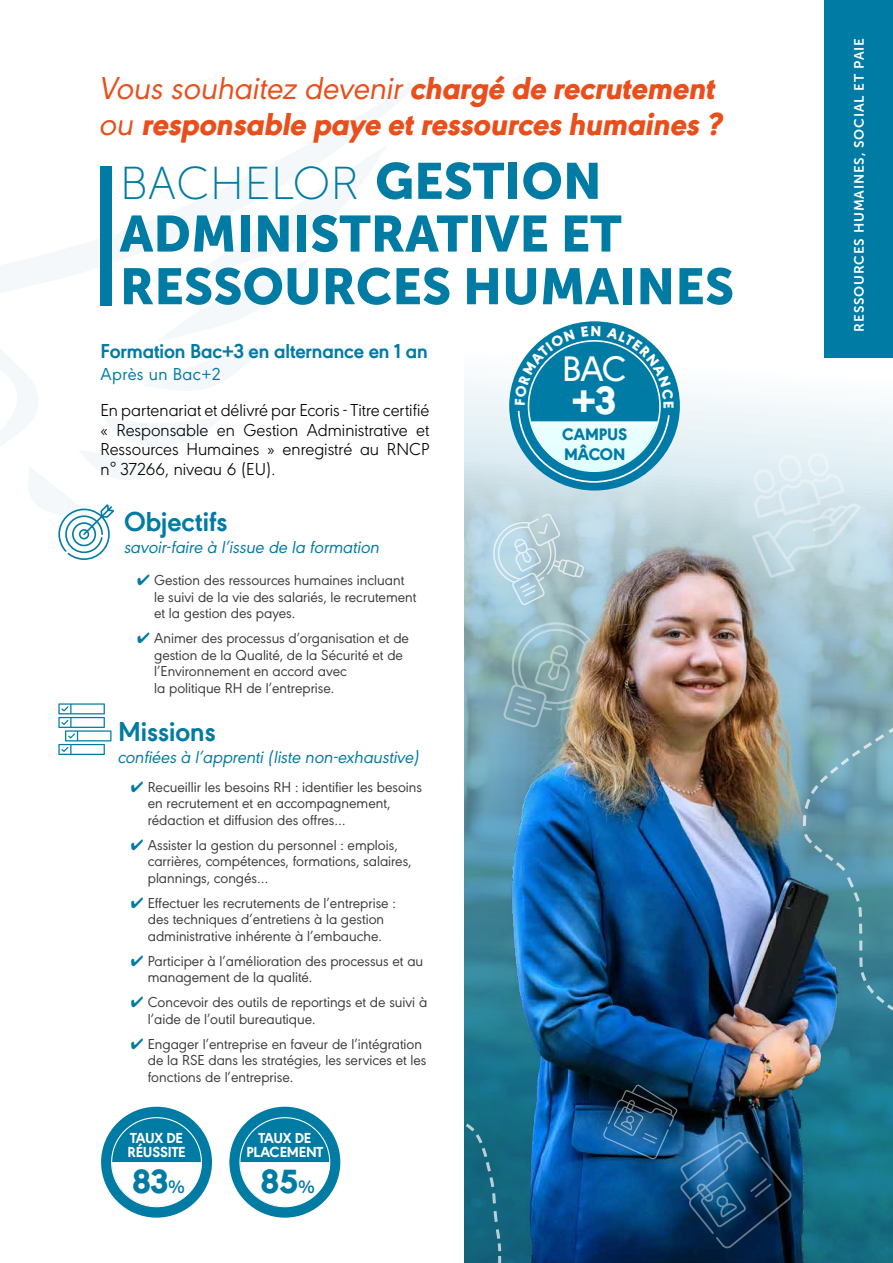
<style>
.page{position:relative;width:893px;height:1263px;background:#fff}
.page>*{position:absolute;margin:0;border:0;box-sizing:border-box;transform-origin:0 0}
.t1{font:50.55px/52.7px "Museo Sans 900";color:#007ba4}
.t2{font:46.05px "Museo Sans 100";color:#007ba4}
.t3{font:800 40.95px "URW Geometric";color:#fff}
.t4{font:500 36.9px "URW Geometric";color:#fff}
.t5{font:800 34.95px "URW Geometric";color:#007ba4}
.t6{font:italic 800 33px/36px "URW Geometric";color:#e94e1b}
.t7{font:700 28.5px "URW Geometric";color:#007ba4}
.t8{font:700 21px "URW Geometric";letter-spacing:-.005em;color:#007ba4}
.t9{font:300 18px/19.5px "URW Geometric";color:#000;text-align:justify}
.t10{font:italic 18px "URW Geometric";color:#007ba4}
.t11{font:18px "URW Geometric";letter-spacing:.02em;color:#007ba4}
.t12{font:800 17.4px/19.5px "URW Geometric";color:#007ba4}
.t13{font:800 15.15px/14.2px "URW Geometric";letter-spacing:-.01em;color:#fff;text-align:center}
.t14{font:15px/16.5px "URW Geometric";color:#3c3c3b}
.t15{font:13.5px "Museo Sans 700";letter-spacing:.06em;color:#fff}
.s1{font-weight:400}
.s2{font-family:"Museo Sans 900";font-size:50.55px}
.s3{color:#007ba4}
.s4{font-weight:700;font-size:18.75px}
</style>
<div class="page">
<img style="left:464px;top:391px;width:429px;height:872px">
<div style="left:100px;top:166px;width:11px;height:140px;background:#007ba4"></div>
<img style="left:503px;top:617px;width:117px;height:128px">
<div style="left:229px;top:1107px;width:111px;height:111px;background:#007ba4;border-radius:50%"></div>
<svg style="left:240px;top:1162px;width:90px;height:44px"></svg>
<div style="left:101px;top:1107px;width:111px;height:111px;background:#007ba4;border-radius:50%"></div>
<svg style="left:112px;top:1162px;width:90px;height:44px"></svg>
<svg style="left:58px;top:504px;width:56px;height:56px"></svg>
<svg style="left:58px;top:703px;width:53px;height:52px"></svg>
<div style="left:509px;top:321px;width:171px;height:169px;background:#007ba4;border-radius:50%"></div>
<svg style="left:489px;top:513px;width:95px;height:93px;background:#b5d0d9"></svg>
<img style="left:603px;top:1084px;width:189px;height:165px">
<svg style="left:752px;top:451px;width:109px;height:127px;background:#d0e3e9"></svg>
<div style="left:825px;top:0;width:68px;height:357px;background:#007ba4"></div>
<svg style="left:801px;top:704px;width:92px;height:315px;background:#558da1"></svg>
<svg style="left:464px;top:1119px;width:38px;height:144px;background:#1b6b81"></svg>
<svg style="left:515px;top:326px;width:159px;height:157px"></svg>
<h3 class="t6" style="left:100px;top:68px;width:623px"><span class="s1">Vous souhaitez devenir</span> chargé de recrutement <span class="s1">ou</span> responsable paye et ressources humaines ?</h3>
<h2 class="t2" style="left:120px;top:159px;width:484px">BACHELOR <span class="s2">GESTION</span></h2>
<h1 class="t1" style="left:120px;top:207px;width:616px">ADMINISTRATIVE ET<br>RESSOURCES HUMAINES</h1>
<h3 class="t8" style="left:101px;top:335px;width:329px">Formation Bac+3 en alternance en 1 an</h3>
<p class="t11" style="left:101px;top:361px;width:121px">Après un Bac+2</p>
<p class="t9" style="left:100px;top:399px;width:330px">En partenariat et délivré par Ecoris - Titre certifié « Responsable en Gestion Administrative et Ressources Humaines » enregistré au RNCP n° 37266, niveau 6 (EU).</p>
<h3 class="t7" style="left:124px;top:500px;width:105px">Objectifs</h3>
<p class="t10" style="left:124px;top:534px;width:257px">savoir-faire à l’issue de la formation</p>
<p class="t14" style="left:154px;top:571px;width:264px;text-indent:-17px"><span class="s3">✔</span> Gestion des ressources humaines incluant le suivi de la vie des salariés, le recrutement et la gestion des payes.</p>
<p class="t14" style="left:154px;top:629px;width:256px;text-indent:-17px"><span class="s3">✔</span> Animer des processus d’organisation et de gestion de la Qualité, de la Sécurité et de l’Environnement en accord avec<br>la politique RH de l’entreprise.</p>
<h3 class="t7" style="left:118px;top:710px;width:99px">Missions</h3>
<p class="t10" style="left:118px;top:744px;width:303px">confiées à l’apprenti (liste non-exhaustive)</p>
<p class="t14" style="left:148px;top:777px;width:276px;text-indent:-17px"><span class="s3">✔</span> Recueillir les besoins RH : identifier les besoins en recrutement et en accompagnement, rédaction et diffusion des offres…</p>
<p class="t14" style="left:148px;top:835px;width:265px;text-indent:-17px"><span class="s3">✔</span> Assister la gestion du personnel : emplois, carrières, compétences, formations, salaires, plannings, congés…</p>
<p class="t14" style="left:131px;top:893px;width:267px;text-align:center"><span class="s3">✔</span> Effectuer les recrutements de l’entreprise : des techniques d’entretiens à la gestion administrative inhérente à l’embauche.</p>
<p class="t14" style="left:148px;top:951px;width:277px;text-indent:-17px"><span class="s3">✔</span> Participer à l’amélioration des processus et au management de la qualité.</p>
<p class="t14" style="left:148px;top:993px;width:281px;text-indent:-17px"><span class="s3">✔</span> Concevoir des outils de reportings et de suivi à l’aide de l’outil bureautique.</p>
<p class="t14" style="left:148px;top:1034px;width:280px;text-indent:-17px"><span class="s3">✔</span> Engager l’entreprise en faveur de l’intégration de la RSE dans les stratégies, les services et les fonctions de l’entreprise.</p>
<p class="t13" style="left:127px;top:1130px;width:60px;text-align:left">TAUX DE<br>RÉUSSITE</p>
<h3 class="t5" style="left:132px;top:1155px;width:54px">83<span class="s4">%</span></h3>
<p class="t13" style="left:246px;top:1130px;width:78px">TAUX DE<br>PLACEMENT</p>
<h3 class="t5" style="left:261px;top:1155px;width:56px">85<span class="s4">%</span></h3>
<h3 class="t4" style="left:562px;top:341px;width:66px">BAC</h3>
<h3 class="t3" style="left:573px;top:370px;width:45px">+3</h3>
<p class="t12" style="left:562px;top:423px;width:67px">CAMPUS<br>MÂCON</p>
<p class="t15" style="left:852px;top:332px;width:295px;rotate:-90deg">RESSOURCES HUMAINES, SOCIAL ET PAIE</p>
</div>
